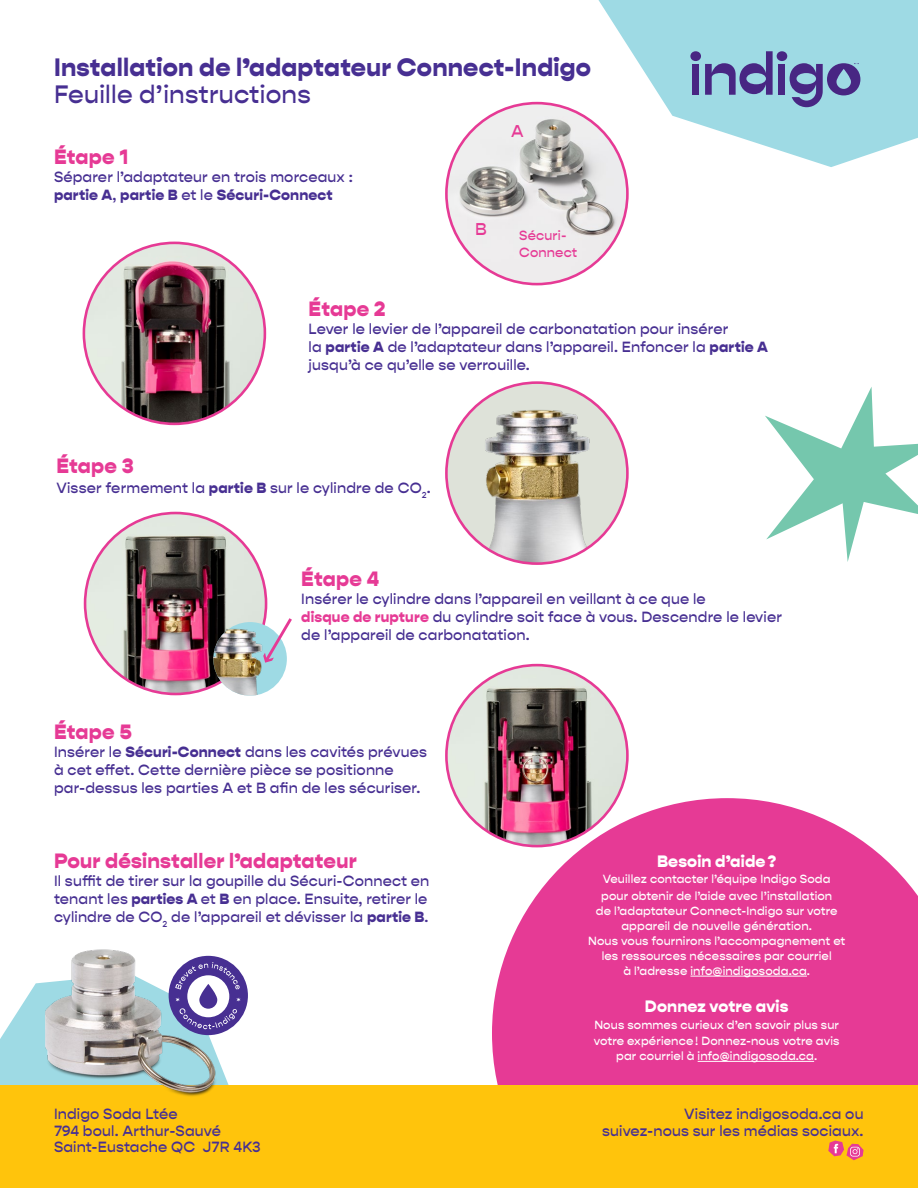
<style>
.page{position:relative;width:918px;height:1188px;background:#fff}
.page>*{position:absolute;margin:0;border:0;box-sizing:border-box;transform-origin:0 0}
.t1{font:900 25.5px "Gopher";letter-spacing:.01em;color:#472f92}
.t2{font:500 25.5px "Gopher";letter-spacing:.01em;color:#472f92}
.t3{font:900 21px "Gopher";letter-spacing:.01em;color:#e63a95}
.t4{font:500 17.4px "Gopher";color:#e63a95}
.t5{font:900 16.8px "Gopher";letter-spacing:.01em;color:#fff}
.t6{font:500 15px/18px "Gopher";letter-spacing:.01em;color:#472f92}
.t7{font:500 13.5px/16.5px "Gopher";letter-spacing:.01em;color:#e63a95}
.t8{font:500 12px/15px "Gopher";letter-spacing:.01em;color:#fff}
.s1{font-weight:900}
.s2{font-weight:900;color:#e63a95}
</style>
<div class="page">
<svg style="left:0;top:1027px;width:229px;height:58px"></svg>
<svg style="left:598px;top:0;width:320px;height:167px;fill:#9edae4"></svg>
<svg style="left:492px;top:798px;width:426px;height:287px;background:#e84fa0"></svg>
<svg style="left:765px;top:387px;width:153px;height:175px"></svg>
<div style="left:0;top:1085px;width:918px;height:103px;background:#ffc40c"></div>
<div style="left:692px;top:64px;width:7px;height:31px;background:#482683"></div>
<div style="left:779px;top:64px;width:6px;height:31px;background:#482683"></div>
<svg style="left:705px;top:51px;width:68px;height:44px;background:#788ab9"></svg>
<div style="left:690px;top:51px;width:11px;height:10px;background:#482683;border-radius:50%"></div>
<div style="left:777px;top:51px;width:10px;height:10px;background:#482683;border-radius:50%"></div>
<svg style="left:790px;top:63px;width:70px;height:44px;background:#727fb2"></svg>
<img style="left:446px;top:103px;width:181px;height:181px;border-radius:90px">
<img style="left:446px;top:383px;width:181px;height:181px;border-radius:90px">
<img style="left:446px;top:665px;width:181px;height:181px;border-radius:90px">
<img style="left:85px;top:513px;width:181px;height:181px;border-radius:91px">
<img style="left:213px;top:622px;width:74px;height:74px;border-radius:37px">
<img style="left:8px;top:949px;width:217px;height:147px">
<svg style="left:828px;top:1141px;width:36px;height:19px"></svg>
<img style="left:84px;top:243px;width:181px;height:181px;border-radius:91px">
<svg style="left:263px;top:618px;width:29px;height:45px"></svg>
<hr style="left:690px;top:976px;width:117px;height:1px;background:#fff">
<hr style="left:698px;top:1061px;width:116px;height:1px;background:#fff">
<div style="left:169px;top:956px;width:79px;height:79px;background:#472f92;border-radius:50%"></div>
<svg style="left:175px;top:962px;width:66px;height:67px"></svg>
<p class="t1" style="left:54px;top:51px;width:539px">Installation de l’adaptateur Connect-Indigo</p>
<p class="t2" style="left:54px;top:79px;width:258px">Feuille d’instructions</p>
<p class="t3" style="left:54px;top:144px;width:76px">Étape 1</p>
<p class="t6" style="left:54px;top:168px;width:300px">Séparer l’adaptateur en trois morceaux : <span class="s1">partie A</span>, <span class="s1">partie B</span> et le <span class="s1">Sécuri-Connect</span></p>
<p class="t4" style="left:511px;top:121px;width:14px">A</p>
<p class="t4" style="left:475px;top:219px;width:13px">B</p>
<p class="t7" style="left:519px;top:227px;width:59px">Sécuri-<br>Connect</p>
<p class="t3" style="left:309px;top:296px;width:79px">Étape 2</p>
<p class="t6" style="left:309px;top:320px;width:461px">Lever le levier de l’appareil de carbonatation pour insérer<br>la <span class="s1">partie A</span> de l’adaptateur dans l’appareil. Enfoncer la <span class="s1">partie A </span>jusqu’à ce qu’elle se verrouille.</p>
<p class="t3" style="left:56px;top:453px;width:79px">Étape 3</p>
<p class="t6" style="left:56px;top:479px;width:376px">Visser fermement la <span class="s1">partie B</span> sur le cylindre de CO<sub>2</sub>.</p>
<p class="t3" style="left:301px;top:566px;width:79px">Étape 4</p>
<p class="t6" style="left:301px;top:591px;width:482px">Insérer le cylindre dans l’appareil en veillant à ce que le<br><span class="s2">disque de rupture</span> du cylindre soit face à vous. Descendre le levier de l’appareil de carbonatation.</p>
<p class="t3" style="left:54px;top:718px;width:79px">Étape 5</p>
<p class="t6" style="left:54px;top:743px;width:375px">Insérer le <span class="s1">Sécuri-Connect</span> dans les cavités prévues à cet effet. Cette dernière pièce se positionne par-dessus les parties A et B afin de les sécuriser.</p>
<p class="t3" style="left:54px;top:848px;width:304px">Pour désinstaller l’adaptateur</p>
<p class="t6" style="left:54px;top:872px;width:377px">Il suffit de tirer sur la goupille du Sécuri-Connect en tenant les <span class="s1">parties A</span> et <span class="s1">B</span> en place. Ensuite, retirer le cylindre de CO<sub>2</sub> de l’appareil et dévisser la <span class="s1">partie B</span>.</p>
<p class="t6" style="left:54px;top:1105px;width:125px">Indigo Soda Ltée</p>
<p class="t6" style="left:54px;top:1122px;width:169px">794 boul. Arthur-Sauvé</p>
<p class="t6" style="left:54px;top:1138px;width:208px">Saint-Eustache QC J7R 4K3</p>
<p class="t5" style="left:657px;top:851px;width:121px">Besoin d’aide?</p>
<p class="t8" style="left:601px;top:871px;width:233px;line-height:16.5px">Veuillez contacter l’équipe Indigo Soda pour obtenir de l’aide avec l’installation</p>
<p class="t8" style="left:588px;top:903px;width:259px;text-align:center">de l’adaptateur Connect-Indigo sur votre appareil de nouvelle génération.<br>Nous vous fournirons l’accompagnement et les ressources nécessaires par courriel<br>à l’adresse info@indigosoda.ca.</p>
<p class="t5" style="left:645px;top:996px;width:145px">Donnez votre avis</p>
<p class="t8" style="left:594px;top:1016px;width:247px;line-height:16.5px">Nous sommes curieux d’en savoir plus sur votre expérience! Donnez-nous votre avis</p>
<p class="t8" style="left:616px;top:1049px;width:203px">par courriel à info@indigosoda.ca.</p>
<p class="t6" style="left:602px;top:1106px;width:263px;line-height:16.5px;text-align:right">Visitez indigosoda.ca ou suivez-nous sur les médias sociaux.</p>
</div>
